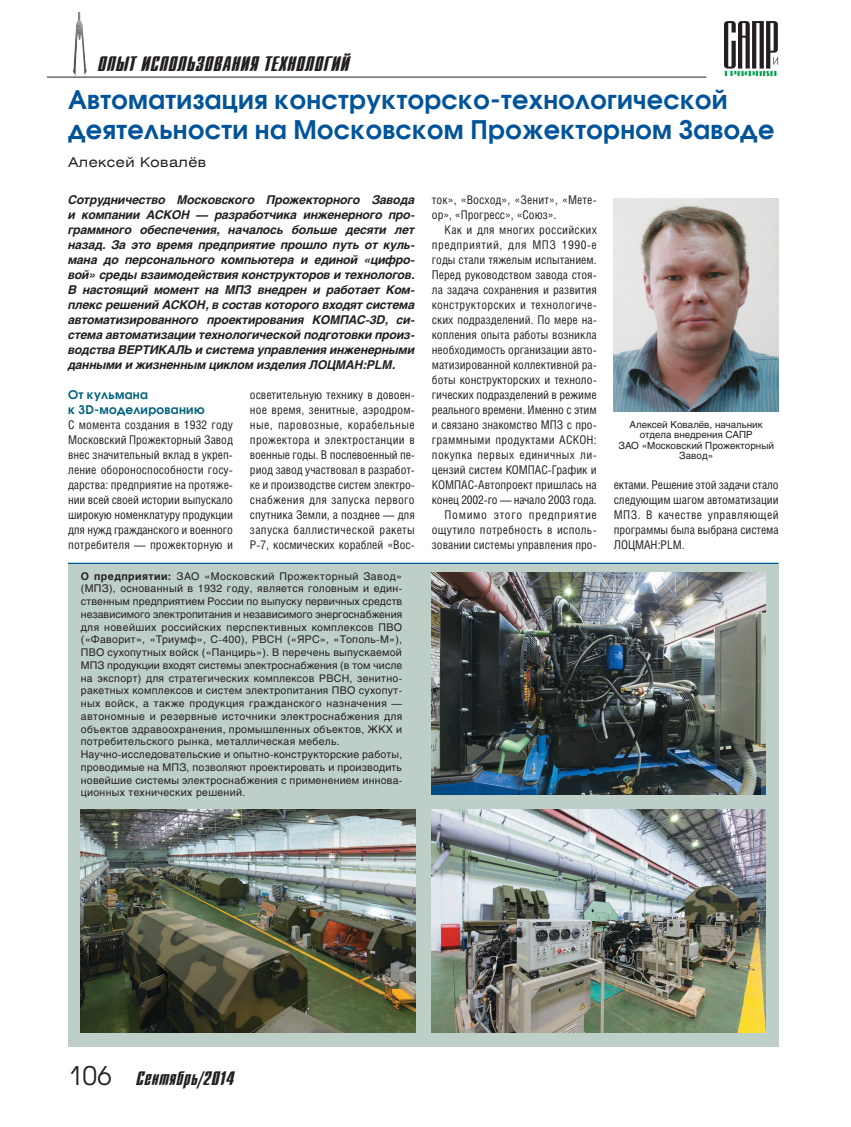
<style>
.page{position:relative;width:851px;height:1127px;background:#fff}
.page>*{position:absolute;margin:0;border:0;box-sizing:border-box;transform-origin:0 0}
.Head_Main{font:700 25.5px/30px "Avant Garde C";letter-spacing:.015em;color:#01549a}
.t1{font:25.5px "Avant Garde C";color:#231f20}
.t2{font:21px "Dagger C";letter-spacing:.025em;color:#231f20}
.t3{font:19.5px "Dagger C";letter-spacing:.025em;color:#231f20}
.Autor{font:13.5px "Helios Ext";letter-spacing:.035em;color:#231f20}
.Body_text{font:12px/15px "Helios Cond";color:#231f20;text-align:justify}
.Body_undent{font:12px/15px "Helios Cond";letter-spacing:.01em;color:#231f20;text-align:justify}
.Leed{font:italic 700 12px/15px "Helios";letter-spacing:-.01em;color:#231f20;text-align:justify}
.Subhead_3{font:700 12px/15px "Avant Garde C";letter-spacing:.025em;color:#00627e}
.News_Body{font:10.5px/12.8px "Helios";letter-spacing:.03em;color:#231f20;text-align:justify}
.t4{font:9.75px/10.5px "Helios";color:#231f20;text-align:center}
.s1{font-weight:700}
</style>
<div class="page">
<img style="left:73px;top:12px;width:14px;height:65px">
<svg style="left:724px;top:21px;width:54px;height:55px"></svg>
<hr style="left:47px;top:77px;width:659px;height:1px;background:#231f20">
<img style="left:613px;top:198px;width:165px;height:213px">
<hr style="left:68px;top:563px;width:710px;height:1px;background:#01549a">
<div style="left:68px;top:564px;width:710px;height:482px;background:#becfc8"></div>
<img style="left:81px;top:809px;width:334px;height:223px">
<img style="left:432px;top:572px;width:333px;height:223px">
<img style="left:432px;top:809px;width:333px;height:223px">
<p class="t2" style="left:98px;top:53px;width:253px">ОПЫТ ИСПОЛЬЗОВАНИЯ ТЕХНОЛОГИЙ</p>
<p class="Head_Main" style="left:68px;top:84px;width:707px">Автоматизация конструкторско-технологической деятельности на Московском Прожекторном Заводе</p>
<p class="Autor" style="left:68px;top:154px;width:140px">Алексей Ковалёв</p>
<p class="Leed" style="left:68px;top:192px;width:348px">Сотрудничество Московского Прожекторного Завода и компании АСКОН — разработчика инженерного про&shy;граммного обеспечения, началось больше десяти лет назад. За это время предприятие прошло путь от куль&shy;мана до персонального компьютера и единой «цифро&shy;вой» среды взаимодействия конструкторов и технологов.<br>В настоящий момент на МПЗ внедрен и работает Ком&shy;плекс решений АСКОН, в состав которого входят система автоматизированного проектирования КОМПАС-3D, си&shy;стема автоматизации технологической подготовки произ&shy;водства ВЕРТИКАЛЬ и система управления инженерными данными и жизненным циклом изделия ЛОЦМАН:PLM.</p>
<p class="Subhead_3" style="left:68px;top:387px;width:138px">От кульмана<br>к 3D-моделированию</p>
<p class="Body_undent" style="left:68px;top:417px;width:166px">С момента создания в 1932 году Московский Прожекторный Завод внес значительный вклад в укреп&shy;ление обороноспособности госу&shy;дарства: предприятие на протяже&shy;нии всей своей истории выпускало широкую номенклатуру продукции для нужд гражданского и военного потребителя — прожекторную и</p>
<p class="Body_undent" style="left:250px;top:387px;width:166px">осветительную технику в довоен&shy;ное время, зенитные, аэродром&shy;ные, паровозные, корабельные прожектора и электростанции в военные годы. В послевоенный пе&shy;риод завод участвовал в разработ&shy;ке и производстве систем электро&shy;снабжения для запуска первого спутника Земли, а позднее — для запуска баллистической ракеты Р-7, космических кораблей «Вос-</p>
<p class="News_Body" style="left:81px;top:569px;width:323px"><span class="s1">О предприятии:</span> ЗАО «Московский Прожекторный Завод» (МПЗ), основанный в 1932 году, является головным и един&shy;ственным предприятием России по выпуску первичных средств независимого электропитания и независимого энергоснабжения для новейших российских перспективных комплексов ПВО («Фаворит», «Триумф», С-400), РВСН («ЯРС», «Тополь-М»), ПВО сухопутных войск («Панцирь»). В перечень выпускаемой МПЗ продукции входят системы электроснабжения (в том числе на экспорт) для стратегических комплексов РВСН, зенитно&shy;ракетных комплексов и систем электропитания ПВО сухопут&shy;ных войск, а также продукция гражданского назначения — автономные и резервные источники электроснабжения для объектов здравоохранения, промышленных объектов, ЖКХ и потребительского рынка, металлическая мебель.</p>
<p class="News_Body" style="left:81px;top:748px;width:323px">Научно-исследовательские и опытно-конструкторские работы, проводимые на МПЗ, позволяют проектировать и производить новейшие системы электроснабжения с применением иннова&shy;ционных технических решений.</p>
<p class="Body_undent" style="left:432px;top:192px;width:166px">ток», «Восход», «Зенит», «Мете&shy;ор», «Прогресс», «Союз».</p>
<p class="Body_text" style="left:432px;top:222px;width:166px;text-indent:13px">Как и для многих российских предприятий, для МПЗ 1990-е годы стали тяжелым испытанием.<br>Перед руководством завода стоя&shy;ла задача сохранения и развития конструкторских и технологиче&shy;ских подразделений. По мере на&shy;копления опыта работы возникла необходимость организации авто&shy;матизированной коллективной ра&shy;боты конструкторских и техноло&shy;гических подразделений в режиме реального времени. Именно с этим и связано знакомство МПЗ с про&shy;граммными продуктами АСКОН: покупка первых единичных ли&shy;цензий систем КОМПАС-График и КОМПАС-Автопроект пришлась на конец 2002-го — начало 2003 года.</p>
<p class="Body_text" style="left:432px;top:507px;width:166px;text-indent:13px">Помимо этого предприятие ощутило потребность в исполь&shy;зовании системы управления про-</p>
<p class="t4" style="left:618px;top:419px;width:157px">Алексей Ковалёв, начальник отдела внедрения САПР<br>ЗАО «Московский Прожекторный<br>Завод»</p>
<p class="Body_text" style="left:613px;top:477px;width:166px">ектами. Решение этой задачи стало следующим шагом автоматизации МПЗ. В качестве управляющей программы была выбрана система ЛОЦМАН:PLM.</p>
<p class="t1" style="left:68px;top:1060px;width:45px">106</p>
<p class="t3" style="left:136px;top:1068px;width:99px">Сентябрь/2014</p>
</div>
